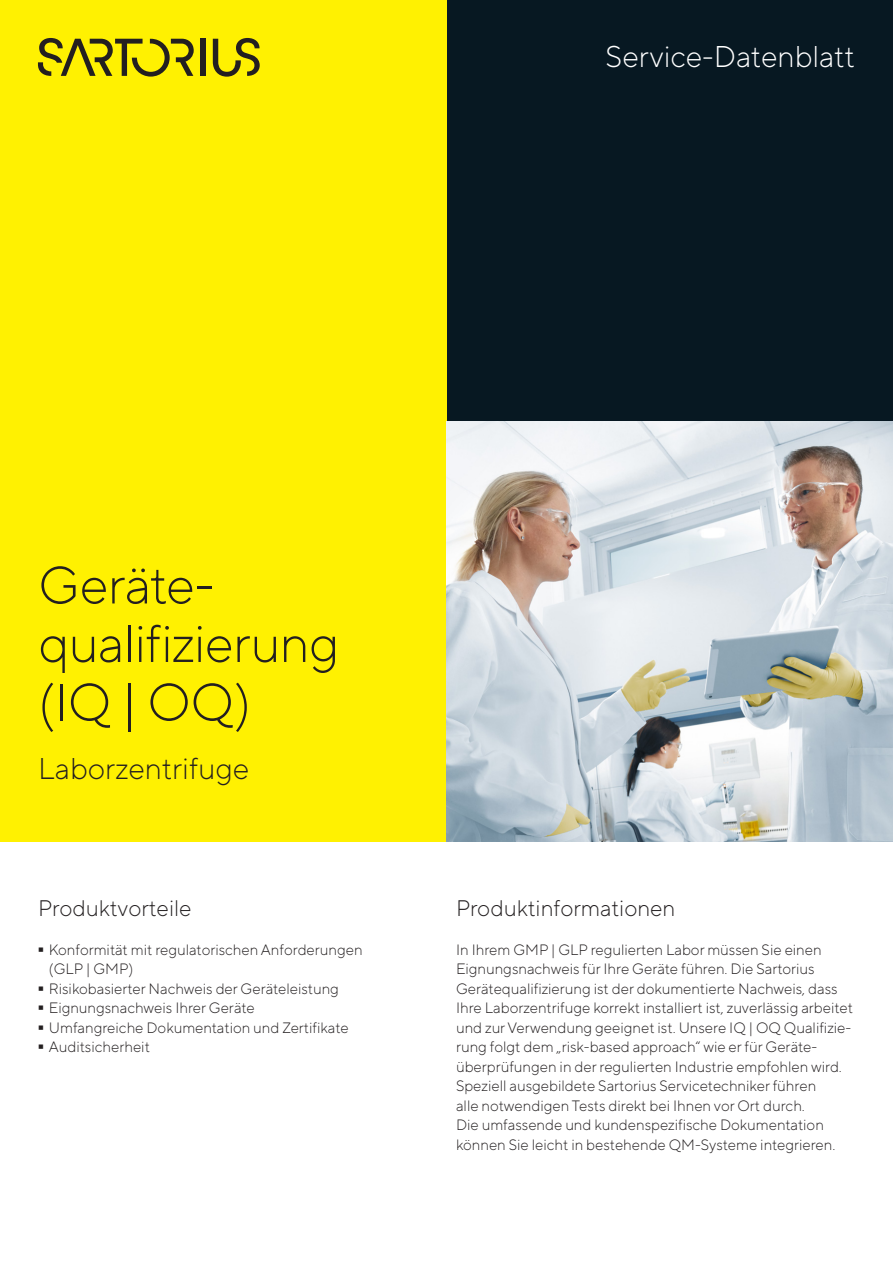
<style>
.page{position:relative;width:893px;height:1263px;background:#fff}
.page>*{position:absolute;margin:0;border:0;box-sizing:border-box;transform-origin:0 0}
.t1{font:300 95.25px "TT Norms Pro";color:#231f20;scale:.16 1}
.t2{font:300 52.5px/58.5px "TT Norms Pro";letter-spacing:-.015em;color:#231f20}
.t3{font:300 30px "TT Norms Pro";color:#fff}
.t4{font:300 30px "TT Norms Pro";color:#231f20}
.t5{font:300 22.5px "TT Norms Pro";color:#231f20}
.t6{font:300 15px/19.5px "TT Norms Pro";color:#231f20}
</style>
<div class="page">
<div style="left:446px;top:0;width:447px;height:421px;background:#071822"></div>
<div style="left:0;top:0;width:446px;height:842px;background:#fff101"></div>
<div style="left:200px;top:39px;width:5px;height:37px;background:#231f20"></div>
<svg style="left:213px;top:38px;width:47px;height:39px"></svg>
<svg style="left:38px;top:38px;width:156px;height:39px"></svg>
<img style="left:446px;top:421px;width:447px;height:421px">
<h3 class="t3" style="left:605px;top:35px;width:251px">Service-Datenblatt</h3>
<h2 class="t2" style="left:38px;top:552px;width:303px">Geräte&shy;qualifizierung (IQ | OQ)</h2>
<h3 class="t4" style="left:38px;top:747px;width:213px">Laborzentrifuge</h3>
<h3 class="t5" style="left:38px;top:891px;width:155px">Produktvorteile</h3>
<h1 class="t1" style="left:38px;top:876px;width:38px">-</h1>
<p class="t6" style="left:49px;top:938px;width:315px">Konformität mit regulatorischen Anforderungen (GLP | GMP)</p>
<h1 class="t1" style="left:38px;top:915px;width:38px">-</h1>
<p class="t6" style="left:49px;top:977px;width:292px">Risikobasierter Nachweis der Geräteleistung</p>
<h1 class="t1" style="left:38px;top:934px;width:38px">-</h1>
<p class="t6" style="left:49px;top:997px;width:207px">Eignungsnachweis Ihrer Geräte</p>
<h1 class="t1" style="left:38px;top:954px;width:38px">-</h1>
<p class="t6" style="left:49px;top:1016px;width:301px">Umfangreiche Dokumentation und Zertifikate</p>
<h1 class="t1" style="left:38px;top:973px;width:38px">-</h1>
<p class="t6" style="left:49px;top:1036px;width:103px">Auditsicherheit</p>
<h3 class="t5" style="left:456px;top:891px;width:221px">Produktinformationen</h3>
<p class="t6" style="left:456px;top:938px;width:399px">In Ihrem GMP | GLP regulierten Labor müssen Sie einen Eignungsnachweis für Ihre Geräte führen. Die Sartorius Gerätequalifizierung ist der dokumentierte Nachweis, dass Ihre Laborzentrifuge korrekt installiert ist, zuverlässig arbeitet und zur Verwendung geeignet ist. Unsere IQ | OQ Qualifizie&shy;rung folgt dem „risk-based approach“ wie er für Geräte&shy;überprüfungen in der regulierten Industrie empfohlen wird.<br>Speziell ausgebildete Sartorius Servicetechniker führen<br>alle notwendigen Tests direkt bei Ihnen vor Ort durch.<br>Die umfassende und kundenspezifische Dokumentation können Sie leicht in bestehende QM-Systeme integrieren.</p>
</div>
